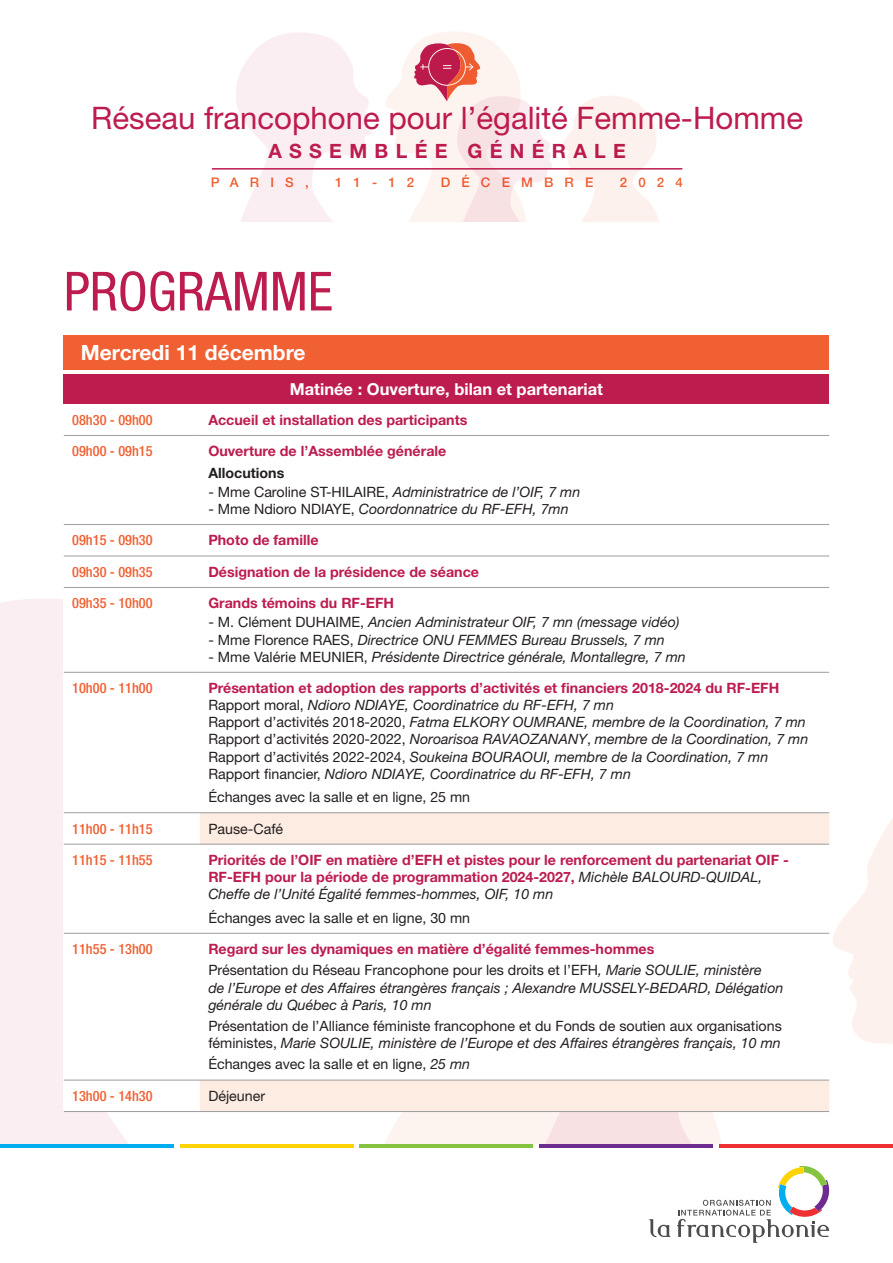
<style>
.page{position:relative;width:893px;height:1263px;background:#fff}
.page>*{position:absolute;margin:0;border:0;box-sizing:border-box;transform-origin:0 0}
.t1{font:condensed 54px "Helvetica Neue LT Std";color:#bd1c4f}
.t2{font:31.05px "Helvetica Neue LT Std";color:#bd1c4f}
.BT{font:700 21px "Helvetica Neue LT Std";color:#fff}
.t3{font:700 19.65px "Helvetica Neue LT Std";letter-spacing:.37em;color:#bd1c4f}
.t4{font:700 16.5px "Helvetica Neue LT Std";color:#fff}
.List_Paragraph{font:italic 14.25px/17.1px "Helvetica Neue LT Std";color:#231f20}
.t5{font:700 14.25px/17.1px "Helvetica Neue LT Std";color:#bd1c4f}
.t6{font:14.25px/17.1px "Helvetica Neue LT Std";color:#231f20}
.t7{font:500 condensed 14.25px "Helvetica Neue LT Std";color:#f16032}
.t8{font:700 14.25px "Helvetica Neue LT Std";color:#231f20}
.t9{font:500 13.2px "Helvetica Neue LT Std";letter-spacing:.84em;color:#f16032}
.s1{font-style:normal}
.s2{font-weight:400;font-style:italic;color:#231f20}
.s3{font-style:italic}
</style>
<div class="page">
<svg style="left:833px;top:818px;width:60px;height:226px"></svg>
<div style="left:0;top:599px;width:128px;height:545px;background:#faeef2"></div>
<svg style="left:384px;top:1112px;width:338px;height:32px;fill:#fdf3ef"></svg>
<div style="left:64px;top:374px;width:765px;height:738px;background:#fff"></div>
<div style="left:64px;top:374px;width:765px;height:30px;background:#bd1c4f"></div>
<svg style="left:200px;top:813px;width:629px;height:298px"></svg>
<hr style="left:64px;top:435px;width:136px;height:1px;background:#9d9d9e">
<hr style="left:64px;top:524px;width:136px;height:1px;background:#9d9d9e">
<hr style="left:64px;top:556px;width:136px;height:1px;background:#9d9d9e">
<hr style="left:64px;top:587px;width:136px;height:1px;background:#9d9d9e">
<hr style="left:200px;top:435px;width:629px;height:1px;background:#9d9d9e">
<hr style="left:200px;top:524px;width:629px;height:1px;background:#9d9d9e">
<hr style="left:200px;top:556px;width:629px;height:1px;background:#9d9d9e">
<hr style="left:200px;top:587px;width:629px;height:1px;background:#9d9d9e">
<hr style="left:64px;top:672px;width:136px;height:1px;background:#9d9d9e">
<hr style="left:200px;top:672px;width:629px;height:1px;background:#9d9d9e">
<hr style="left:64px;top:812px;width:136px;height:1px;background:#9d9d9e">
<hr style="left:200px;top:812px;width:629px;height:1px;background:#9d9d9e">
<hr style="left:64px;top:844px;width:136px;height:1px;background:#9d9d9e">
<hr style="left:200px;top:844px;width:629px;height:1px;background:#9d9d9e">
<hr style="left:64px;top:933px;width:136px;height:1px;background:#9d9d9e">
<hr style="left:200px;top:933px;width:629px;height:1px;background:#9d9d9e">
<hr style="left:64px;top:1080px;width:136px;height:1px;background:#9d9d9e">
<hr style="left:200px;top:1080px;width:629px;height:1px;background:#9d9d9e">
<hr style="left:64px;top:1111px;width:136px;height:1px;background:#9d9d9e">
<hr style="left:200px;top:1111px;width:629px;height:1px;background:#9d9d9e">
<div style="left:64px;top:336px;width:765px;height:34px;background:#f16032"></div>
<hr style="left:0;top:1144px;width:174px;height:4px;background:#00aeef">
<hr style="left:180px;top:1144px;width:174px;height:4px;background:#fed304">
<hr style="left:360px;top:1144px;width:173px;height:4px;background:#84c440">
<hr style="left:539px;top:1144px;width:174px;height:4px;background:#6e2c91">
<hr style="left:719px;top:1144px;width:174px;height:4px;background:#ee3032">
<svg style="left:649px;top:1219px;width:21px;height:18px"></svg>
<svg style="left:677px;top:1165px;width:153px;height:78px"></svg>
<hr style="left:212px;top:168px;width:470px;height:2px;background:#bd1c4f">
<svg style="left:562px;top:96px;width:97px;height:125px"></svg>
<svg style="left:236px;top:32px;width:135px;height:189px"></svg>
<svg style="left:385px;top:32px;width:167px;height:189px"></svg>
<p class="t2" style="left:91px;top:99px;width:713px">Réseau francophone pour l’égalité Femme-Homme</p>
<p class="t3" style="left:268px;top:139px;width:359px">ASSEMBLÉE GÉNÉRALE</p>
<p class="t9" style="left:211px;top:174px;width:99px">PARIS,</p>
<p class="t9" style="left:335px;top:174px;width:81px">11-12</p>
<p class="t9" style="left:441px;top:174px;width:154px">DÉCEMBRE</p>
<p class="t9" style="left:620px;top:174px;width:64px">2024</p>
<p class="t1" style="left:64px;top:260px;width:271px">PROGRAMME</p>
<p class="BT" style="left:81px;top:339px;width:226px">Mercredi 11 décembre</p>
<p class="t4" style="left:290px;top:379px;width:315px">Matinée : Ouverture, bilan et partenariat</p>
<p class="t7" style="left:72px;top:411px;width:82px">08h30 - 09h00</p>
<p class="t5" style="left:208px;top:411px;width:261px">Accueil et installation des participants</p>
<p class="t7" style="left:72px;top:443px;width:82px">09h00 - 09h15</p>
<p class="t5" style="left:208px;top:442px;width:240px">Ouverture de l’Assemblée générale</p>
<p class="t8" style="left:208px;top:464px;width:77px">Allocutions</p>
<p class="List_Paragraph" style="left:208px;top:483px;width:373px"><span class="s1">- Mme Caroline ST-HILAIRE,</span> Administratrice de l’OIF, 7 mn</p>
<p class="List_Paragraph" style="left:208px;top:500px;width:362px"><span class="s1">- Mme Ndioro NDIAYE,</span> Coordonnatrice du RF-EFH, 7mn</p>
<p class="t7" style="left:72px;top:532px;width:82px">09h15 - 09h30</p>
<p class="t5" style="left:208px;top:531px;width:112px">Photo de famille</p>
<p class="t7" style="left:72px;top:563px;width:82px">09h30 - 09h35</p>
<p class="t5" style="left:208px;top:563px;width:272px">Désignation de la présidence de séance</p>
<p class="t7" style="left:72px;top:595px;width:82px">09h35 - 10h00</p>
<p class="t5" style="left:208px;top:594px;width:187px">Grands témoins du RF-EFH</p>
<p class="List_Paragraph" style="left:208px;top:614px;width:473px"><span class="s1">- M. Clément DUHAIME,</span> Ancien Administrateur OIF, 7 mn (message vidéo)</p>
<p class="List_Paragraph" style="left:208px;top:631px;width:458px"><span class="s1">- Mme Florence RAES,</span> Directrice ONU FEMMES Bureau Brussels, 7 mn</p>
<p class="List_Paragraph" style="left:208px;top:648px;width:479px"><span class="s1">- Mme Valérie MEUNIER,</span> Présidente Directrice générale, Montallegre, 7 mn</p>
<p class="t7" style="left:72px;top:679px;width:82px">10h00 - 11h00</p>
<p class="t5" style="left:208px;top:679px;width:572px">Présentation et adoption des rapports d’activités et financiers 2018-2024 du RF-EFH</p>
<p class="List_Paragraph" style="left:208px;top:696px;width:407px"><span class="s1">Rapport moral,</span> Ndioro NDIAYE, Coordinatrice du RF-EFH, 7 mn</p>
<p class="List_Paragraph" style="left:208px;top:713px;width:599px"><span class="s1">Rapport d’activités 2018-2020,</span> Fatma ELKORY OUMRANE, membre de la Coordination, 7 mn</p>
<p class="List_Paragraph" style="left:208px;top:730px;width:601px"><span class="s1">Rapport d’activités 2020-2022,</span> Noroarisoa RAVAOZANANY<span class="s1">,</span> membre de la Coordination, 7 mn</p>
<p class="List_Paragraph" style="left:208px;top:748px;width:561px"><span class="s1">Rapport d’activités 2022-2024,</span> Soukeina BOURAOUI, membre de la Coordination, 7 mn</p>
<p class="List_Paragraph" style="left:208px;top:765px;width:424px"><span class="s1">Rapport financier,</span> Ndioro NDIAYE, Coordinatrice du RF-EFH, 7 mn</p>
<p class="t6" style="left:208px;top:788px;width:263px">Échanges avec la salle et en ligne, 25 mn</p>
<p class="t7" style="left:72px;top:820px;width:82px">11h00 - 11h15</p>
<p class="t6" style="left:208px;top:820px;width:76px">Pause-Café</p>
<p class="t7" style="left:72px;top:851px;width:82px">11h15 - 11h55</p>
<p class="t5" style="left:208px;top:851px;width:582px">Priorités de l’OIF en matière d’EFH et pistes pour le renforcement du partenariat OIF -<br>RF-EFH pour la période de programmation 2024-2027, <span class="s2">Michèle BALOURD-QUIDAL,<br>Cheffe de l’Unité Égalité femmes-hommes, OIF, 10 mn</span></p>
<p class="t6" style="left:208px;top:909px;width:263px">Échanges avec la salle et en ligne, 30 mn</p>
<p class="t7" style="left:72px;top:940px;width:82px">11h55 - 13h00</p>
<p class="t5" style="left:208px;top:940px;width:448px">Regard sur les dynamiques en matière d’égalité femmes-hommes</p>
<p class="List_Paragraph" style="left:208px;top:961px;width:577px"><span class="s1">Présentation du Réseau Francophone pour les droits et l’EFH</span>, Marie SOULIE, ministère<br>de l’Europe et des Affaires étrangères français ; Alexandre MUSSELY-BEDARD, Délégation générale du Québec à Paris, 10 mn</p>
<p class="t6" style="left:208px;top:1017px;width:575px">Présentation de l’Alliance féministe francophone et du Fonds de soutien aux organisations féministes, <span class="s3">Marie SOULIE, ministère de l’Europe et des Affaires étrangères français, 10 mn</span></p>
<p class="t6" style="left:208px;top:1056px;width:263px">Échanges avec la salle et en ligne, <span class="s3">25 mn</span></p>
<p class="t7" style="left:72px;top:1087px;width:82px">13h00 - 14h30</p>
<p class="t6" style="left:208px;top:1087px;width:58px">Déjeuner</p>
</div>
